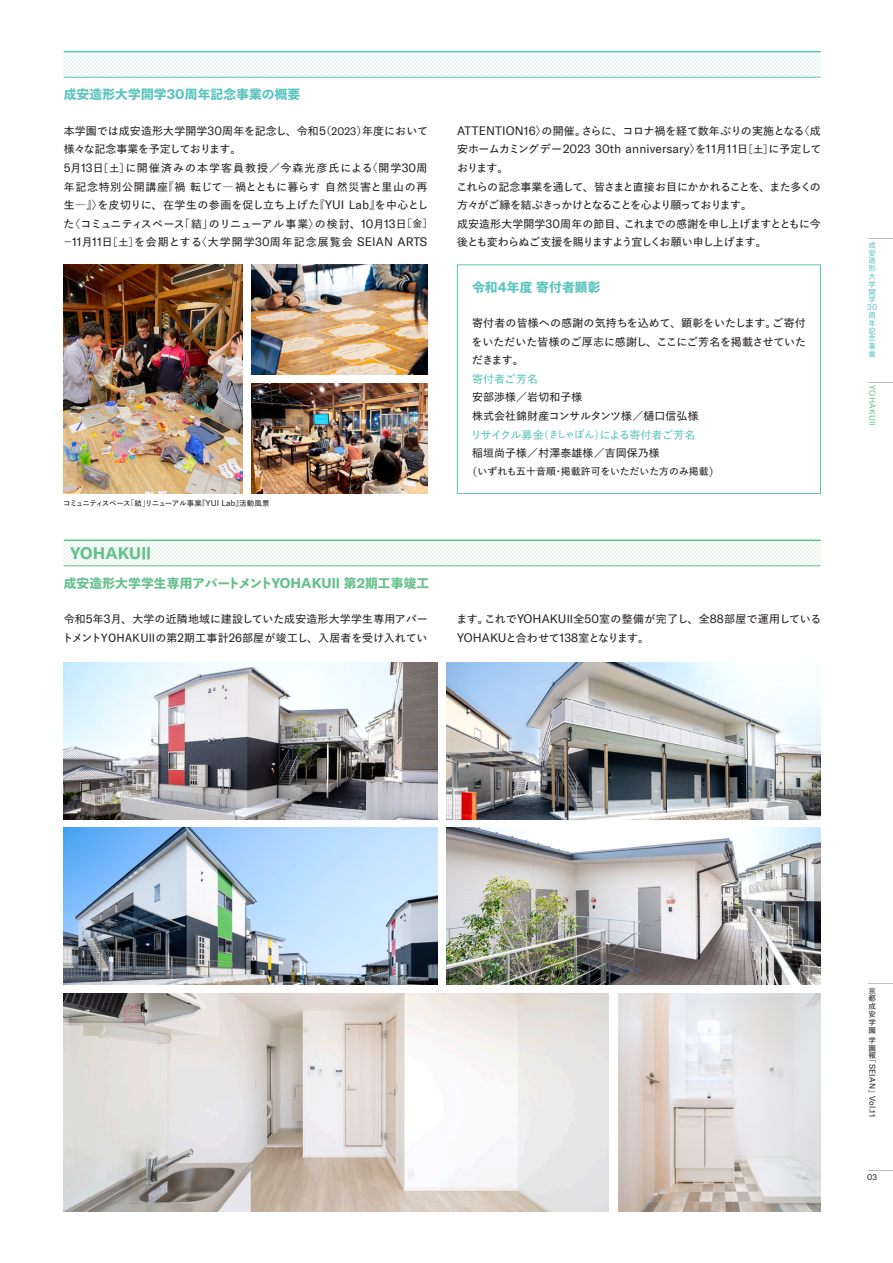
<style>
.page{position:relative;width:893px;height:1263px;background:#fff}
.page>*{position:absolute;margin:0;border:0;box-sizing:border-box;transform-origin:0 0}
.見出し{font:700 16.5px "GT America";letter-spacing:.01em;color:#65c18b}
.見出し-2{font:12.75px "Yu Gothic Std E";letter-spacing:.01em;color:#65c18b}
.見出し-3{font:12.75px "Yu Gothic Std E";letter-spacing:.01em;color:#5ac4bd}
.t1{font:12px "GT America";letter-spacing:.01em;color:#231f20}
.t2{font:10.95px/18.6px "Yu Gothic Std D";letter-spacing:.005em;color:#231f20}
.t3{font:10.95px/18.6px "Yu Gothic Std D";letter-spacing:.055em;color:#231f20}
.t4{font:10.95px/18.6px "Yu Gothic Std D";letter-spacing:-.02em;color:#231f20}
.t5{font:10.95px/18.6px "Yu Gothic Std D";letter-spacing:-.03em;color:#231f20}
.t6{font:10.95px/18.6px "Yu Gothic Std D";letter-spacing:-.07em;color:#231f20}
.t7{font:10.95px "Yu Gothic Std D";letter-spacing:-.045em;color:#5ac4bd}
.t8{font:10.95px "Yu Gothic Std D";letter-spacing:.01em;color:#5ac4bd}
.t9{font:9.9px "Yu Gothic Std D";letter-spacing:.01em;color:#231f20}
.t10{font:8.25px "GT America";letter-spacing:.035em;color:#231f20}
.t11{font:8.25px "GT America";letter-spacing:.035em;color:#65c18b}
.t12{font:8.25px "GT America";color:#5ac4bd}
.t13{font:7.5px/7.8px "Yu Gothic Std D";letter-spacing:-.07em;color:#231f20;text-align:justify}
.t14{font:7.5px/7.8px "Yu Gothic Std D";color:#5ac4bd;text-align:justify}
.t15{font:7.5px "Yu Gothic Std D";letter-spacing:-.07em;color:#231f20;scale:5.5 1}
.t16{font:7.5px "Yu Gothic Std D";color:#65c18b}
.s1{font-family:"GT America";font-weight:700;font-size:14.1px}
.s2{font-family:"GT America";font-size:12px}
.s3{font-family:"GT America";font-size:10.8px}
.s4{font-size:9.9px}
.s5{font-family:"GT America";font-size:8.25px}
.s6{font-family:"Yu Gothic Std E";font-weight:400;font-size:15px}
.s7{font-family:"Yu Gothic Std D";font-size:10.95px}
.s8{font-family:"Yu Gothic Std D";font-size:9.9px}
.s9{font-size:10.95px}
</style>
<div class="page">
<img style="left:64px;top:828px;width:374px;height:157px">
<img style="left:618px;top:993px;width:203px;height:219px">
<img style="left:64px;top:662px;width:374px;height:157px">
<img style="left:446px;top:828px;width:375px;height:157px">
<img style="left:64px;top:993px;width:544px;height:219px">
<img style="left:446px;top:662px;width:375px;height:157px">
<img style="left:251px;top:265px;width:176px;height:110px">
<img style="left:64px;top:265px;width:179px;height:229px">
<img style="left:251px;top:383px;width:176px;height:111px">
<div style="left:457px;top:265px;width:364px;height:229px;border:1px solid #5ac4bd"></div>
<div style="left:64px;top:541px;width:757px;height:24px;background:#e9f6ee"></div>
<hr style="left:64px;top:539px;width:757px;height:2px;background:#65c18b">
<hr style="left:64px;top:565px;width:757px;height:1px;background:#65c18b">
<div style="left:64px;top:52px;width:757px;height:25px;background:linear-gradient(to right,#f3fbfa,#f3fbfa)"></div>
<hr style="left:64px;top:51px;width:757px;height:1px;background:#5ac4bd">
<hr style="left:64px;top:77px;width:757px;height:1px;background:#5ac4bd">
<p class="見出し-3" style="left:64px;top:85px;width:238px">成安造形大学開学<span class="s1">30</span>周年記念事業の概要</p>
<p class="t2" style="left:64px;top:121px;width:366px">本学園では成安造形大学開学<span class="s2">30</span>周年を記念し、令和<span class="s2">5</span>（<span class="s3">2023</span>）年度において様々な記念事業を予定しております。</p>
<p class="t3" style="left:62px;top:158px;width:371px"><span class="s2">5</span>月<span class="s2">13</span>日<span class="s4">［土］</span>に開催済みの本学客員教授／今森光彦氏による〈開学<span class="s2">30</span>周年記念特別公開講座『禍転じて―禍とともに暮らす自然災害と里山の再生―』〉を皮切りに、在学生の参画を促し立ち上げた『<span class="s2">YUI Lab</span>』を中心とした〈コミュニティスペース「結」のリニューアル事業〉の検討、<span class="s2">10</span>月<span class="s2">13</span>日<span class="s4">［金］</span>－<span class="s2">11</span>月<span class="s2">11</span>日<span class="s4">［土］</span>を会期とする〈大学開学<span class="s2">30</span>周年記念展覧会 <span class="s2">SEIAN ARTS</span></p>
<p class="t13" style="left:63px;top:499px;width:208px">コミュニティスペース「結」リニューアル事業『<span class="s5">YUI Lab</span>』活動風景</p>
<p class="見出し" style="left:70px;top:542px;width:85px">YOHAKU<span class="s6">Ⅱ</span></p>
<p class="見出し-2" style="left:64px;top:573px;width:367px">成安造形大学学生専用アパートメント<span class="s1">YOHAKU</span>Ⅱ第<span class="s1">2</span>期工事竣工</p>
<p class="t2" style="left:63px;top:609px;width:367px">令和<span class="s2">5</span>年<span class="s2">3</span>月、大学の近隣地域に建設していた成安造形大学学生専用アパートメントＹＯＨＡＫＵⅡの第<span class="s2">2</span>期工事計<span class="s2">26</span>部屋が竣工し、入居者を受け入れてい</p>
<p class="t4" style="left:457px;top:121px;width:365px"><span class="s2">ATTENTION16</span>〉の開催。さらに、コロナ禍を経て数年ぶりの実施となる〈成</p>
<p class="t1" style="left:457px;top:142px;width:366px"><span class="s7">安ホームカミングデー</span>2023 30th anniversary<span class="s7">〉を</span>11<span class="s7">月</span>11<span class="s7">日</span><span class="s8">［土］</span><span class="s7">に予定して</span></p>
<p class="t2" style="left:457px;top:158px;width:53px">おります。</p>
<p class="t6" style="left:456px;top:177px;width:366px">これらの記念事業を通して、皆さまと直接お目にかかれることを、また多くの方々がご縁を結ぶきっかけとなることを心より願っております。</p>
<p class="t5" style="left:457px;top:214px;width:365px">成安造形大学開学<span class="s2">30</span>周年の節目、これまでの感謝を申し上げますとともに今後とも変わらぬご支援を賜りますよう宜しくお願い申し上げます。</p>
<p class="見出し-3" style="left:472px;top:277px;width:130px">令和<span class="s1">4</span>年度寄付者顕彰</p>
<p class="t2" style="left:472px;top:313px;width:336px;text-align:justify">寄付者の皆様への感謝の気持ちを込めて、顕彰をいたします。ご寄付をいただいた皆様のご厚志に感謝し、ここにご芳名を掲載させていただきます。</p>
<p class="t8" style="left:472px;top:371px;width:68px">寄付者ご芳名</p>
<p class="t2" style="left:472px;top:387px;width:112px">安部渉様／岩切和子様</p>
<p class="t2" style="left:472px;top:406px;width:228px">株式会社錦財産コンサルタンツ様／樋口信弘様</p>
<p class="t7" style="left:471px;top:426px;width:226px">リサイクル募金（<span class="s4">きしゃぽん</span>）による寄付者ご芳名</p>
<p class="t2" style="left:472px;top:443px;width:189px">稲垣尚子様／村澤泰雄様／吉岡保乃様</p>
<p class="t9" style="left:466px;top:464px;width:255px"><span class="s9">（</span>いずれも五十音順・掲載許可をいただいた方のみ掲載<span class="s9">）</span></p>
<p class="t4" style="left:456px;top:609px;width:367px">ます。これで<span class="s2">YOHAKU</span>Ⅱ全<span class="s2">50</span>室の整備が完了し、全<span class="s2">88</span>部屋で運用している<br><span class="s2">YOHAKU</span>と合わせて<span class="s2">138</span>室となります。</p>
<p class="t14" style="left:868px;top:241px;width:9px">成安造形大学開学</p>
<p class="t12" style="left:867px;top:302px;width:12px">30</p>
<p class="t14" style="left:868px;top:311px;width:9px">周年記念事業</p>
<p class="t11" style="left:877px;top:385px;width:36px;rotate:90deg">YOHAKU</p>
<p class="t15" style="left:867px;top:377px;width:9px">｜</p>
<p class="t16" style="left:867px;top:427px;width:7px;rotate:-90deg">Ⅱ</p>
<p class="t15" style="left:867px;top:978px;width:9px">｜</p>
<p class="t13" style="left:868px;top:986px;width:9px">京都成安学園</p>
<p class="t13" style="left:868px;top:1036px;width:9px">学園報</p>
<p class="t13" style="left:868px;top:1055px;width:9px">「</p>
<p class="t10" style="left:877px;top:1064px;width:27px;rotate:90deg">SEIAN</p>
<p class="t13" style="left:868px;top:1089px;width:8px">」</p>
<p class="t10" style="left:877px;top:1096px;width:23px;rotate:90deg">Vol.11</p>
<p class="t15" style="left:867px;top:1165px;width:9px">｜</p>
<p class="t10" style="left:867px;top:1172px;width:11px">03</p>
</div>
